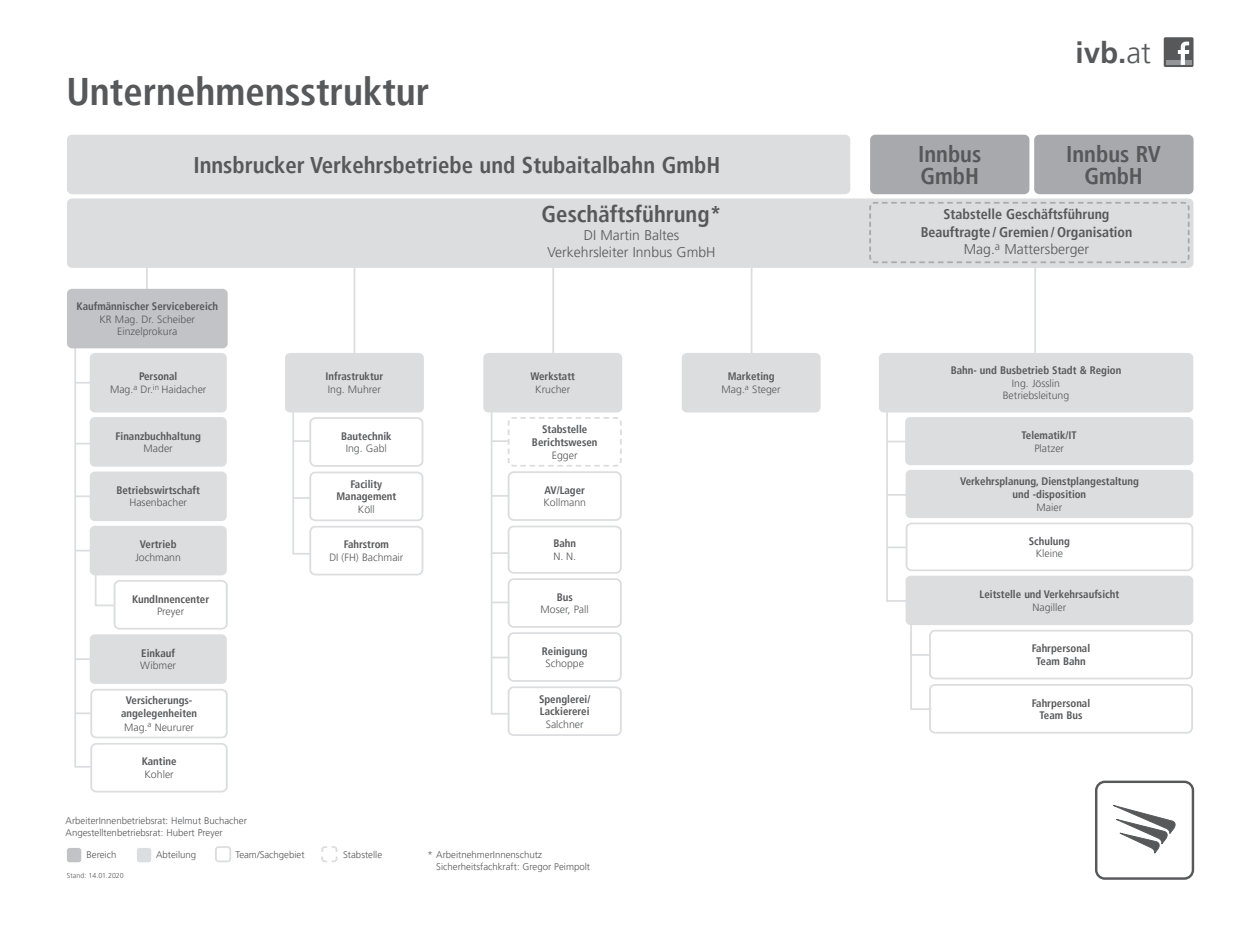
<style>
.page{position:relative;width:1260px;height:945px;background:#fff}
.page>*{position:absolute;margin:0;border:0;box-sizing:border-box;transform-origin:0 0}
.t1{font:700 condensed 38.5px "Frutiger LT Pro";color:#57585a}
.t2{font:700 29.57px "Frutiger LT Pro";color:#57585a}
.t3{font:700 condensed 22.75px/21.9px "Frutiger LT Pro";color:#57585a;text-align:center}
.fließ_14_20_light{font:700 condensed 14px "Frutiger LT Pro";color:#57585a}
.fließ_14_20_light-2{font:300 14px "Frutiger LT Pro";color:#57585a}
.t4{font:700 condensed 10.85px/12.6px "Frutiger LT Pro";color:#57585a;text-align:center}
.t5{font:300 10.5px "Frutiger LT Pro";color:#57585a}
.t6{font:300 9.62px/11.5px "Frutiger LT Pro";color:#57585a}
.t7{font:300 7px "Frutiger LT Pro";letter-spacing:.005em;color:#57585a}
.s1{font-weight:300}
</style>
<div class="page">
<div style="left:1164px;top:37px;width:30px;height:30px;background:#57585a;border-radius:2px"></div>
<hr style="left:1166px;top:61px;width:25px;height:4px;background:#939598">
<svg style="left:1178px;top:42px;width:11px;height:23px"></svg>
<div style="left:1095px;top:781px;width:99px;height:99px;border:2px solid #57585a;border-radius:9px"></div>
<svg style="left:1113px;top:805px;width:63px;height:49px"></svg>
<svg style="left:291px;top:412px;width:21px;height:143px"></svg>
<svg style="left:73px;top:348px;width:44px;height:420px"></svg>
<hr style="left:146px;top:266px;width:2px;height:24px;background:#dcdddf">
<hr style="left:354px;top:237px;width:1px;height:116px;background:#dcdddf">
<hr style="left:552px;top:265px;width:2px;height:96px;background:#dcdddf">
<hr style="left:751px;top:265px;width:1px;height:96px;background:#dcdddf">
<hr style="left:886px;top:354px;width:2px;height:248px;background:#dcdddf">
<hr style="left:1034px;top:265px;width:2px;height:96px;background:#dcdddf">
<div style="left:929px;top:684px;width:264px;height:50px;border:2px solid #dcdddf;border-radius:5px"></div>
<div style="left:67px;top:198px;width:1127px;height:70px;background:#dcdddf;border-radius:5px"></div>
<div style="left:67px;top:135px;width:783px;height:59px;background:#dcdddf;border-radius:5px"></div>
<div style="left:870px;top:135px;width:159px;height:59px;background:#a8a9ad;border-radius:5px"></div>
<div style="left:1034px;top:135px;width:160px;height:59px;background:#a8a9ad;border-radius:5px"></div>
<div style="left:879px;top:353px;width:314px;height:59px;background:#dcdddf;border-radius:5px"></div>
<div style="left:682px;top:353px;width:139px;height:59px;background:#dcdddf;border-radius:5px"></div>
<div style="left:483px;top:353px;width:139px;height:59px;background:#dcdddf;border-radius:5px"></div>
<div style="left:309px;top:526px;width:114px;height:49px;border:2px solid #dcdddf;border-radius:5px"></div>
<div style="left:309px;top:417px;width:114px;height:50px;border:2px solid #dcdddf;border-radius:5px"></div>
<div style="left:309px;top:472px;width:114px;height:49px;border:2px solid #dcdddf;border-radius:5px"></div>
<div style="left:285px;top:353px;width:139px;height:59px;background:#dcdddf;border-radius:5px"></div>
<div style="left:114px;top:580px;width:114px;height:50px;border:2px solid #dcdddf;border-radius:5px"></div>
<div style="left:90px;top:634px;width:137px;height:50px;background:#dcdddf;border-radius:5px"></div>
<div style="left:90px;top:689px;width:138px;height:49px;border:2px solid #dcdddf;border-radius:5px"></div>
<div style="left:90px;top:743px;width:138px;height:50px;border:2px solid #dcdddf;border-radius:5px"></div>
<div style="left:90px;top:526px;width:137px;height:49px;background:#dcdddf;border-radius:5px"></div>
<div style="left:90px;top:353px;width:137px;height:59px;background:#dcdddf;border-radius:5px"></div>
<div style="left:67px;top:289px;width:161px;height:59px;background:#c2c3c6;border-radius:5px"></div>
<div style="left:906px;top:576px;width:287px;height:49px;background:#dcdddf;border-radius:5px"></div>
<div style="left:90px;top:417px;width:137px;height:50px;background:#dcdddf;border-radius:5px"></div>
<div style="left:90px;top:472px;width:137px;height:49px;background:#dcdddf;border-radius:5px"></div>
<hr style="left:887px;top:494px;width:20px;height:2px;background:#dcdddf">
<svg style="left:888px;top:441px;width:17px;height:1px"></svg>
<svg style="left:888px;top:547px;width:18px;height:1px"></svg>
<hr style="left:887px;top:600px;width:20px;height:2px;background:#dcdddf">
<div style="left:905px;top:417px;width:288px;height:48px;background:#dcdddf;border-radius:5px"></div>
<div style="left:906px;top:470px;width:287px;height:48px;background:#dcdddf;border-radius:5px"></div>
<div style="left:906px;top:523px;width:287px;height:48px;border:2px solid #dcdddf;border-radius:5px"></div>
<svg style="left:910px;top:625px;width:23px;height:86px"></svg>
<div style="left:929px;top:630px;width:264px;height:49px;border:2px solid #dcdddf;border-radius:5px"></div>
<div style="left:67px;top:848px;width:14px;height:14px;background:#c2c3c6;border-radius:3px"></div>
<div style="left:137px;top:848px;width:14px;height:14px;background:#dcdddf;border-radius:3px"></div>
<div style="left:215px;top:846px;width:16px;height:16px;border:2px solid #dcdddf;border-radius:3px"></div>
<svg style="left:321px;top:846px;width:17px;height:17px"></svg>
<svg style="left:490px;top:353px;width:132px;height:362px"></svg>
<div style="left:508px;top:526px;width:114px;height:48px;border:2px solid #dcdddf;border-radius:5px"></div>
<div style="left:508px;top:632px;width:114px;height:50px;border:2px solid #dcdddf;border-radius:5px"></div>
<div style="left:508px;top:686px;width:114px;height:50px;border:2px solid #dcdddf;border-radius:5px"></div>
<div style="left:508px;top:578px;width:114px;height:50px;border:2px solid #dcdddf;border-radius:5px"></div>
<svg style="left:869px;top:202px;width:321px;height:61px"></svg>
<p class="t1" style="left:66px;top:69px;width:365px">Unternehmensstruktur</p>
<p class="t3" style="left:193px;top:154px;width:528px">Innsbrucker Verkehrsbetriebe und Stubaitalbahn GmbH</p>
<p class="t3" style="left:542px;top:203px;width:181px">Geschäftsführung*</p>
<p class="fließ_14_20_light-2" style="left:584px;top:227px;width:97px">DI Martin Baltes</p>
<p class="fließ_14_20_light-2" style="left:548px;top:244px;width:170px">Verkehrsleiter Innbus GmbH</p>
<p class="t4" style="left:77px;top:300px;width:143px">Kaufmännischer Servicebereich</p>
<p class="t5" style="left:100px;top:313px;width:97px">KR Mag. Dr. Scheiber</p>
<p class="t5" style="left:117px;top:326px;width:62px">Einzelprokura</p>
<p class="t4" style="left:139px;top:370px;width:40px">Personal</p>
<p class="t5" style="left:110px;top:383px;width:98px">Mag.<sup>a</sup> Dr.<sup>in</sup> Haidacher</p>
<p class="t4" style="left:326px;top:370px;width:59px">Infrastruktur</p>
<p class="t5" style="left:328px;top:383px;width:55px">Ing. Muhrer</p>
<p class="t4" style="left:531px;top:370px;width:46px">Werkstatt</p>
<p class="t5" style="left:535px;top:383px;width:36px">Krucher</p>
<p class="t4" style="left:728px;top:370px;width:48px">Marketing</p>
<p class="t5" style="left:722px;top:383px;width:61px">Mag.<sup>a</sup> Steger</p>
<p class="t4" style="left:116px;top:430px;width:87px">Finanzbuchhaltung</p>
<p class="t5" style="left:144px;top:442px;width:31px">Mader</p>
<p class="t4" style="left:116px;top:484px;width:85px">Betriebswirtschaft</p>
<p class="t5" style="left:129px;top:497px;width:59px">Hasenbacher</p>
<p class="t4" style="left:341px;top:430px;width:52px">Bautechnik</p>
<p class="t5" style="left:346px;top:443px;width:43px">Ing. Gabl</p>
<p class="t4" style="left:336px;top:478px;width:61px">Facility<br>Management</p>
<p class="t5" style="left:358px;top:503px;width:18px">Köll</p>
<p class="t4" style="left:532px;top:423px;width:67px">Stabstelle<br>Berichtswesen</p>
<p class="t5" style="left:552px;top:449px;width:27px">Egger</p>
<p class="t4" style="left:544px;top:484px;width:42px">AV/Lager</p>
<p class="t5" style="left:543px;top:497px;width:44px">Kollmann</p>
<p class="t4" style="left:140px;top:538px;width:38px">Vertrieb</p>
<p class="t5" style="left:135px;top:551px;width:47px">Jochmann</p>
<p class="t4" style="left:344px;top:538px;width:47px">Fahrstrom</p>
<p class="t5" style="left:329px;top:551px;width:76px">DI (FH) Bachmair</p>
<p class="t4" style="left:553px;top:537px;width:24px">Bahn</p>
<p class="t5" style="left:553px;top:550px;width:24px">N. N.</p>
<p class="t4" style="left:132px;top:593px;width:79px">KundInnencenter</p>
<p class="t5" style="left:157px;top:605px;width:29px">Preyer</p>
<p class="t4" style="left:141px;top:647px;width:35px">Einkauf</p>
<p class="t5" style="left:140px;top:660px;width:37px">Wibmer</p>
<p class="t4" style="left:557px;top:591px;width:18px">Bus</p>
<p class="t5" style="left:541px;top:604px;width:50px">Moser, Pall</p>
<p class="t4" style="left:542px;top:645px;width:47px">Reinigung</p>
<p class="t5" style="left:545px;top:658px;width:40px">Schoppe</p>
<p class="t4" style="left:121px;top:694px;width:78px">Versicherungs&shy;angelegenheiten</p>
<p class="t5" style="left:124px;top:721px;width:71px">Mag.<sup>a</sup> Neururer</p>
<p class="t4" style="left:142px;top:755px;width:36px">Kantine</p>
<p class="t5" style="left:145px;top:768px;width:31px">Kohler</p>
<p class="t4" style="left:539px;top:693px;width:53px;text-align:left">Spenglerei/<br>Lackiererei</p>
<p class="t5" style="left:546px;top:718px;width:39px">Salchner</p>
<p class="t6" style="left:66px;top:815px;width:183px">ArbeiterInnenbetriebsrat: Helmut Buchacher</p>
<p class="t6" style="left:66px;top:827px;width:159px">Angestelltenbetriebsrat: Hubert Preyer</p>
<p class="t6" style="left:87px;top:849px;width:31px">Bereich</p>
<p class="t6" style="left:156px;top:849px;width:42px">Abteilung</p>
<p class="t6" style="left:236px;top:849px;width:70px">Team/Sachgebiet</p>
<p class="t6" style="left:343px;top:849px;width:41px">Stabstelle</p>
<p class="t6" style="left:436px;top:849px;width:155px;text-indent:-9px">* ArbeitnehmerInnenschutz<br>Sicherheitsfachkraft: Gregor Peimpolt</p>
<p class="t7" style="left:67px;top:871px;width:58px">Stand: 14.01.2020</p>
<p class="t3" style="left:918px;top:143px;width:65px">Innbus</p>
<p class="t3" style="left:920px;top:165px;width:60px">GmbH</p>
<p class="t2" style="left:1076px;top:35px;width:77px">ivb.<span class="s1">at</span></p>
<p class="t3" style="left:1066px;top:143px;width:96px">Innbus RV<br>GmbH</p>
<p class="fließ_14_20_light" style="left:944px;top:206px;width:167px">Stabstelle Geschäftsführung</p>
<p class="fließ_14_20_light" style="left:921px;top:224px;width:213px">Beauftragte / Gremien / Organisation</p>
<p class="fließ_14_20_light-2" style="left:964px;top:241px;width:127px">Mag.<sup>a</sup> Mattersberger</p>
<p class="t4" style="left:951px;top:364px;width:172px">Bahn- und Busbetrieb Stadt &amp; Region</p>
<p class="t5" style="left:1012px;top:377px;width:50px">Ing. Jösslin</p>
<p class="t5" style="left:1003px;top:390px;width:68px">Betriebsleitung</p>
<p class="t4" style="left:1022px;top:429px;width:57px">Telematik/IT</p>
<p class="t5" style="left:1034px;top:442px;width:31px">Platzer</p>
<p class="t4" style="left:960px;top:475px;width:180px">Verkehrsplanung, Dienstplangestaltung und -disposition</p>
<p class="t5" style="left:1037px;top:501px;width:27px">Maier</p>
<p class="t4" style="left:1029px;top:535px;width:43px">Schulung</p>
<p class="t5" style="left:1036px;top:548px;width:29px">Kleine</p>
<p class="t4" style="left:980px;top:588px;width:141px">Leitstelle und Verkehrsaufsicht</p>
<p class="t5" style="left:1033px;top:601px;width:35px">Nagiller</p>
<p class="t4" style="left:1032px;top:642px;width:60px">Fahrpersonal</p>
<p class="t4" style="left:1036px;top:655px;width:51px">Team Bahn</p>
<p class="t4" style="left:1032px;top:697px;width:60px">Fahrpersonal</p>
<p class="t4" style="left:1040px;top:709px;width:44px">Team Bus</p>
</div>
